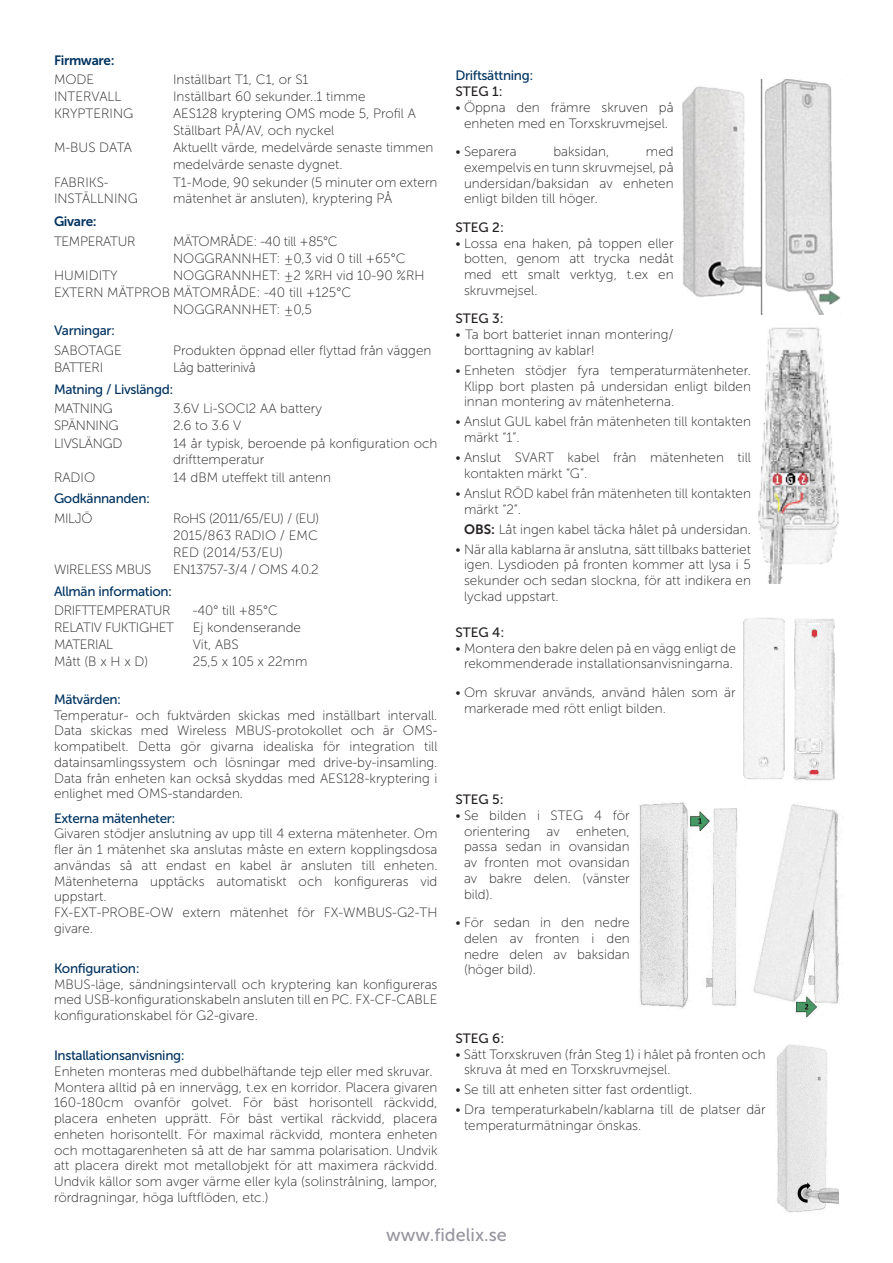
<style>
.page{position:relative;width:893px;height:1263px;background:#fff}
.page>*{position:absolute;margin:0;border:0;box-sizing:border-box;transform-origin:0 0}
.t1{font:18px "Museo Sans 500";color:#97959f}
.t2{font:13.5px/15.8px "Museo Sans 100";color:#231f20;text-align:justify}
.t3{font:13.5px "Museo Sans 100";letter-spacing:-.025em;color:#231f20}
.t4{font:13.5px "Museo Sans 500";letter-spacing:-.025em;color:#003361}
.t5{font:13.5px "Museo Sans 500";color:#231f20}
.t6{font:13.5px "Museo Sans 700";letter-spacing:-.025em;color:#003361}
.s1{font-family:"Museo Sans 700"}
</style>
<div class="page">
<img style="left:682px;top:79px;width:159px;height:236px">
<img style="left:758px;top:327px;width:81px;height:256px">
<img style="left:743px;top:617px;width:92px;height:164px">
<img style="left:639px;top:802px;width:99px;height:207px">
<img style="left:753px;top:804px;width:86px;height:214px">
<img style="left:777px;top:1044px;width:62px;height:168px">
<p class="t6" style="left:54px;top:52px;width:62px">Firmware:</p>
<p class="t2" style="left:54px;top:72px;width:42px">MODE</p>
<p class="t2" style="left:173px;top:72px;width:137px">Inställbart T1, C1, or S1</p>
<p class="t2" style="left:54px;top:89px;width:69px">INTERVALL</p>
<p class="t2" style="left:173px;top:89px;width:194px">Inställbart 60 sekunder..1 timme</p>
<p class="t2" style="left:54px;top:106px;width:81px">KRYPTERING</p>
<p class="t2" style="left:173px;top:106px;width:244px">AES128 kryptering OMS mode 5, Profil A</p>
<p class="t2" style="left:173px;top:123px;width:163px">Ställbart PÅ/AV, och nyckel</p>
<p class="t2" style="left:54px;top:140px;width:80px">M-BUS DATA</p>
<p class="t2" style="left:173px;top:140px;width:262px">Aktuellt värde, medelvärde senaste timmen</p>
<p class="t2" style="left:173px;top:157px;width:171px">medelvärde senaste dygnet.</p>
<p class="t2" style="left:54px;top:175px;width:56px">FABRIKS-</p>
<p class="t2" style="left:54px;top:191px;width:85px">INSTÄLLNING</p>
<p class="t2" style="left:173px;top:175px;width:266px">T1-Mode, 90 sekunder (5 minuter om extern mätenhet är ansluten), kryptering PÅ</p>
<p class="t6" style="left:54px;top:214px;width:44px">Givare:</p>
<p class="t3" style="left:54px;top:234px;width:83px">TEMPERATUR</p>
<p class="t3" style="left:173px;top:234px;width:166px">MÄTOMRÅDE: -40 till +85°C</p>
<p class="t2" style="left:173px;top:250px;width:234px">NOGGRANNHET: ±0,3 vid 0 till +65°C</p>
<p class="t2" style="left:54px;top:267px;width:65px">HUMIDITY</p>
<p class="t2" style="left:173px;top:267px;width:253px">NOGGRANNHET: ±2 %RH vid 10-90 %RH</p>
<p class="t2" style="left:54px;top:284px;width:299px">EXTERN MÄTPROB MÄTOMRÅDE: -40 till +125°C</p>
<p class="t2" style="left:173px;top:301px;width:140px">NOGGRANNHET: ±0,5</p>
<p class="t4" style="left:54px;top:323px;width:63px">Varningar:</p>
<p class="t2" style="left:54px;top:343px;width:69px">SABOTAGE</p>
<p class="t2" style="left:173px;top:343px;width:260px">Produkten öppnad eller flyttad från väggen</p>
<p class="t3" style="left:54px;top:360px;width:51px">BATTERI</p>
<p class="t3" style="left:173px;top:360px;width:84px">Låg batterinivå</p>
<p class="t4" style="left:54px;top:382px;width:121px">Matning / Livslängd:</p>
<p class="t3" style="left:54px;top:401px;width:60px">MATNING</p>
<p class="t2" style="left:173px;top:401px;width:151px">3.6V Li-SOCl2 AA battery</p>
<p class="t3" style="left:54px;top:418px;width:66px">SPÄNNING</p>
<p class="t2" style="left:173px;top:418px;width:70px">2.6 to 3.6 V</p>
<p class="t3" style="left:54px;top:436px;width:70px">LIVSLÄNGD</p>
<p class="t2" style="left:173px;top:436px;width:266px">14 år typisk, beroende på konfiguration och drifttemperatur</p>
<p class="t2" style="left:54px;top:469px;width:43px">RADIO</p>
<p class="t2" style="left:173px;top:469px;width:159px">14 dBM uteffekt till antenn</p>
<p class="t4" style="left:54px;top:491px;width:98px">Godkännanden:</p>
<p class="t2" style="left:54px;top:511px;width:40px">MILJÖ</p>
<p class="t3" style="left:173px;top:511px;width:148px">RoHS (2011/65/EU) / (EU)</p>
<p class="t2" style="left:173px;top:528px;width:146px">2015/863 RADIO / EMC</p>
<p class="t2" style="left:173px;top:545px;width:111px">RED (2014/53/EU)</p>
<p class="t3" style="left:54px;top:562px;width:99px">WIRELESS MBUS</p>
<p class="t3" style="left:173px;top:562px;width:147px">EN13757-3/4 / OMS 4.0.2</p>
<p class="t4" style="left:54px;top:584px;width:120px">Allmän information:</p>
<p class="t3" style="left:54px;top:603px;width:118px">DRIFTTEMPERATUR</p>
<p class="t2" style="left:193px;top:603px;width:87px">-40° till +85°C</p>
<p class="t3" style="left:54px;top:620px;width:121px">RELATIV FUKTIGHET</p>
<p class="t2" style="left:193px;top:620px;width:110px">Ej kondenserande</p>
<p class="t3" style="left:54px;top:637px;width:61px">MATERIAL</p>
<p class="t2" style="left:193px;top:637px;width:48px">Vit, ABS</p>
<p class="t2" style="left:54px;top:654px;width:96px">Mått (B x H x D)</p>
<p class="t2" style="left:193px;top:654px;width:116px">25,5 x 105 x 22mm</p>
<p class="t4" style="left:54px;top:692px;width:69px">Mätvärden:</p>
<p class="t2" style="left:54px;top:707px;width:385px">Temperatur- och fuktvärden skickas med inställbart intervall.<br>Data skickas med Wireless MBUS-protokollet och är OMS&shy;kompatibelt. Detta gör givarna idealiska för integration till datainsamlingssystem och lösningar med drive-by-insamling.<br>Data från enheten kan också skyddas med AES128-kryptering i enlighet med OMS-standarden.</p>
<p class="t4" style="left:54px;top:810px;width:123px">Externa mätenheter:</p>
<p class="t2" style="left:54px;top:826px;width:385px">Givaren stödjer anslutning av upp till 4 externa mätenheter. Om fler än 1 mätenhet ska anslutas måste en extern kopplingsdosa användas så att endast en kabel är ansluten till enheten.<br>Mätenheterna upptäcks automatiskt och konfigureras vid uppstart.</p>
<p class="t2" style="left:54px;top:905px;width:385px">FX-EXT-PROBE-OW extern mätenhet för FX-WMBUS-G2-TH givare.</p>
<p class="t4" style="left:54px;top:961px;width:87px">Konfiguration:</p>
<p class="t2" style="left:54px;top:976px;width:385px">MBUS-läge, sändningsintervall och kryptering kan konfigureras med USB-konfigurationskabeln ansluten till en PC. FX-CF-CABLE konfigurationskabel för G2-givare.</p>
<p class="t4" style="left:54px;top:1048px;width:132px">Installationsanvisning:</p>
<p class="t2" style="left:54px;top:1063px;width:380px">Enheten monteras med dubbelhäftande tejp eller med skruvar.</p>
<p class="t2" style="left:54px;top:1079px;width:385px">Montera alltid på en innervägg, t.ex en korridor. Placera givaren 160-180cm ovanför golvet. För bäst horisontell räckvidd, placera enheten upprätt. För bäst vertikal räckvidd, placera enheten horisontellt. För maximal räckvidd, montera enheten och mottagarenheten så att de har samma polarisation. Undvik att placera direkt mot metallobjekt för att maximera räckvidd.<br>Undvik källor som avger värme eller kyla (solinstrålning, lampor, rördragningar, höga luftflöden, etc.)</p>
<p class="t4" style="left:455px;top:68px;width:79px">Driftsättning:</p>
<p class="t5" style="left:455px;top:84px;width:49px">STEG 1:</p>
<p class="t2" style="left:455px;top:100px;width:220px;text-align:center">• Öppna den främre skruven på enheten med en Torxskruvmejsel.</p>
<p class="t2" style="left:455px;top:144px;width:63px">• Separera</p>
<p class="t2" style="left:553px;top:144px;width:57px">baksidan,</p>
<p class="t2" style="left:464px;top:144px;width:211px;text-indent:182px">med exempelvis en tunn skruvmejsel, på undersidan/baksidan av enheten enligt bilden till höger.</p>
<p class="t5" style="left:455px;top:220px;width:50px">STEG 2:</p>
<p class="t2" style="left:464px;top:235px;width:211px;text-indent:-9px">• Lossa ena haken, på toppen eller botten, genom att trycka nedåt med ett smalt verktyg, t.ex en skruvmejsel.</p>
<p class="t5" style="left:455px;top:311px;width:50px">STEG 3:</p>
<p class="t2" style="left:464px;top:327px;width:211px;text-indent:-9px">• Ta bort batteriet innan montering/ borttagning av kablar!</p>
<p class="t2" style="left:464px;top:363px;width:288px;text-indent:-9px">• Enheten stödjer fyra temperaturmätenheter.<br>Klipp bort plasten på undersidan enligt bilden innan montering av mätenheterna.</p>
<p class="t2" style="left:464px;top:414px;width:288px;text-indent:-9px">• Anslut GUL kabel från mätenheten till kontakten märkt “1”.</p>
<p class="t2" style="left:464px;top:450px;width:288px;text-indent:-9px">• Anslut SVART kabel från mätenheten till kontakten märkt “G”.</p>
<p class="t2" style="left:464px;top:486px;width:288px;text-indent:-9px">• Anslut RÖD kabel från mätenheten till kontakten märkt “2”.</p>
<p class="t2" style="left:464px;top:521px;width:288px"><span class="s1">OBS:</span> Låt ingen kabel täcka hålet på undersidan.</p>
<p class="t2" style="left:464px;top:541px;width:289px;text-indent:-9px">• När alla kablarna är anslutna, sätt tillbaks batteriet igen. Lysdioden på fronten kommer att lysa i 5 sekunder och sedan slockna, för att indikera en lyckad uppstart.</p>
<p class="t5" style="left:455px;top:625px;width:50px">STEG 4:</p>
<p class="t2" style="left:455px;top:640px;width:282px;text-align:center">• Montera den bakre delen på en vägg enligt de rekommenderade installationsanvisningarna.</p>
<p class="t2" style="left:464px;top:684px;width:273px;text-indent:-9px">• Om skruvar används, använd hålen som är markerade med rött enligt bilden.</p>
<p class="t5" style="left:455px;top:792px;width:50px">STEG 5:</p>
<p class="t2" style="left:464px;top:807px;width:167px;text-indent:-9px">• Se bilden i STEG 4 för orientering av enheten, passa sedan in ovansidan av fronten mot ovansidan av bakre delen. (vänster bild).</p>
<p class="t2" style="left:464px;top:915px;width:167px;text-indent:-9px">• För sedan in den nedre delen av fronten i den nedre delen av baksidan (höger bild).</p>
<p class="t5" style="left:455px;top:1031px;width:50px">STEG 6:</p>
<p class="t2" style="left:464px;top:1046px;width:303px;text-indent:-9px">• Sätt Torxskruven (från Steg 1) i hålet på fronten och skruva åt med en Torxskruvmejsel.</p>
<p class="t2" style="left:455px;top:1082px;width:238px">• Se till att enheten sitter fast ordentligt.</p>
<p class="t2" style="left:464px;top:1102px;width:303px;text-indent:-9px">• Dra temperaturkabeln/kablarna till de platser där temperaturmätningar önskas.</p>
<p class="t1" style="left:386px;top:1224px;width:122px">www.fidelix.se</p>
</div>
